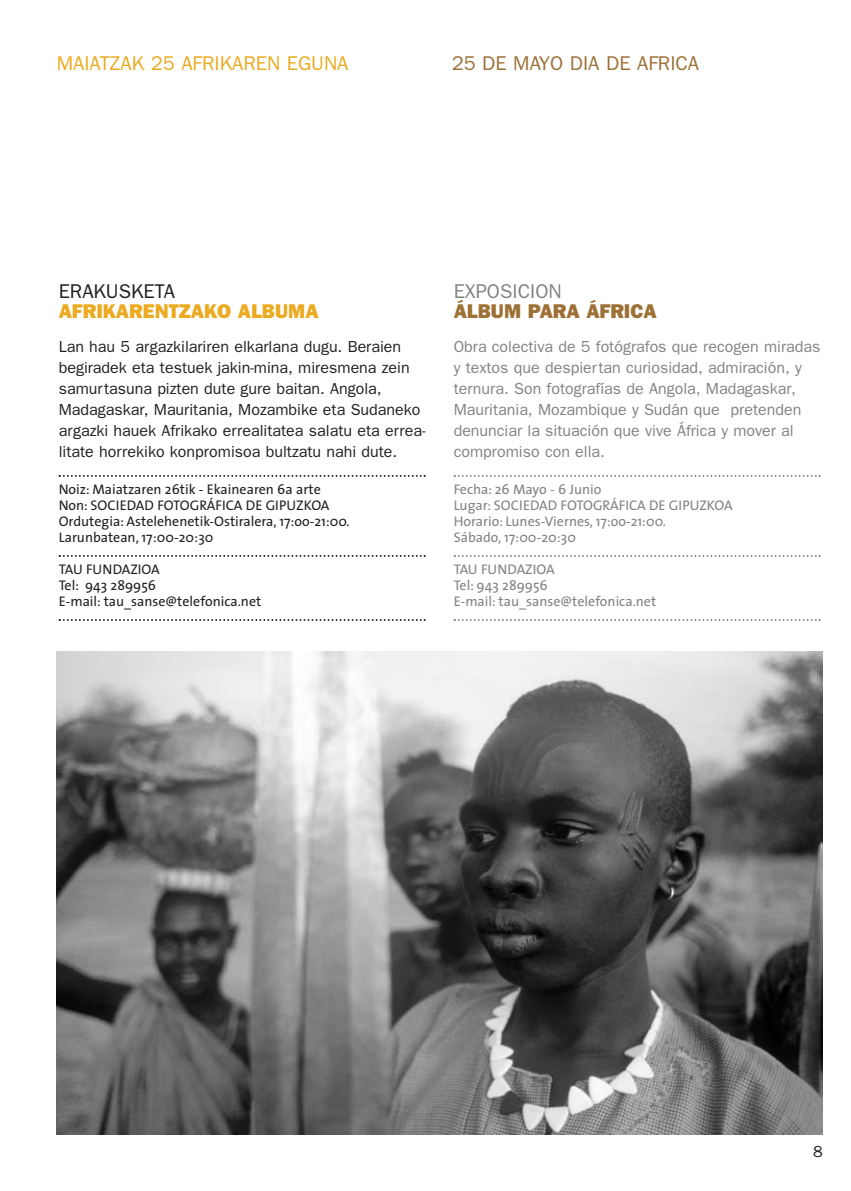
<style>
.page{position:relative;width:851px;height:1191px;background:#fff}
.page>*{position:absolute;margin:0;border:0;box-sizing:border-box;transform-origin:0 0}
.t1{font:20px "Franklin Gothic";color:#ebaa20}
.t2{font:800 20px "Franklin Gothic";color:#ebaa20}
.t3{font:20px "Franklin Gothic";color:#9d7036}
.t4{font:800 20px "Franklin Gothic";color:#9d7036}
.t5{font:20px "Franklin Gothic";color:#231f20}
.t6{font:20px "Franklin Gothic";color:#808285}
.t7{font:16px/21px "Franklin Gothic";color:#231f20}
.t8{font:16px/21px "Franklin Gothic";color:#808285}
.t9{font:14px/16px "The Sans";color:#231f20}
.t10{font:14px/16px "The Sans";color:#808285}
</style>
<div class="page">
<svg style="left:59px;top:475px;width:366px;height:2px"></svg>
<svg style="left:59px;top:555px;width:366px;height:2px"></svg>
<svg style="left:59px;top:619px;width:366px;height:2px"></svg>
<img style="left:57px;top:651px;width:765px;height:483px">
<svg style="left:453px;top:475px;width:367px;height:2px"></svg>
<svg style="left:453px;top:555px;width:367px;height:2px"></svg>
<svg style="left:453px;top:619px;width:367px;height:2px"></svg>
<p class="t1" style="left:57px;top:52px;width:293px">MAIATZAK 25 AFRIKAREN EGUNA</p>
<p class="t3" style="left:451px;top:52px;width:249px">25 DE MAYO DIA DE AFRICA</p>
<p class="t5" style="left:59px;top:279px;width:118px">ERAKUSKETA</p>
<p class="t2" style="left:59px;top:299px;width:261px">AFRIKARENTZAKO ALBUMA</p>
<p class="t7" style="left:59px;top:336px;width:368px">Lan hau 5 argazkilariren elkarlana dugu. Beraien begiradek eta testuek jakin-mina, miresmena zein samurtasuna pizten dute gure baitan. Angola, Madagaskar, Mauritania, Mozambike eta Sudaneko argazki hauek Afrikako errealitatea salatu eta errea&shy;litate horrekiko konpromisoa bultzatu nahi dute.</p>
<p class="t9" style="left:59px;top:482px;width:292px">Noiz: Maiatzaren 26tik - Ekainearen 6a arte Non: SOCIEDAD FOTOGRÁFICA DE GIPUZKOA Ordutegia: Astelehenetik-Ostiralera, 17:oo-21:00.<br>Larunbatean, 17:00-20:30</p>
<p class="t9" style="left:59px;top:562px;width:204px">TAU FUNDAZIOA<br>Tel: 943 289956<br>E-mail: tau_sanse@telefonica.net</p>
<p class="t6" style="left:453px;top:279px;width:109px">EXPOSICION</p>
<p class="t4" style="left:453px;top:299px;width:204px">ÁLBUM PARA ÁFRICA</p>
<p class="t8" style="left:453px;top:336px;width:368px">Obra colectiva de 5 fotógrafos que recogen miradas y textos que despiertan curiosidad, admiración, y ternura. Son fotografías de Angola, Madagaskar, Mauritania, Mozambique y Sudán que pretenden denunciar la situación que vive África y mover al compromiso con ella.</p>
<p class="t10" style="left:453px;top:482px;width:280px">Fecha: 26 Mayo - 6 Junio<br>Lugar: SOCIEDAD FOTOGRÁFICA DE GIPUZKOA<br>Horario: Lunes-Viernes, 17:oo-21:00.<br>Sábado, 17:00-20:30</p>
<p class="t10" style="left:453px;top:562px;width:204px">TAU FUNDAZIOA<br>Tel: 943 289956<br>E-mail: tau_sanse@telefonica.net</p>
<p class="t7" style="left:812px;top:1140px;width:11px">8</p>
</div>
